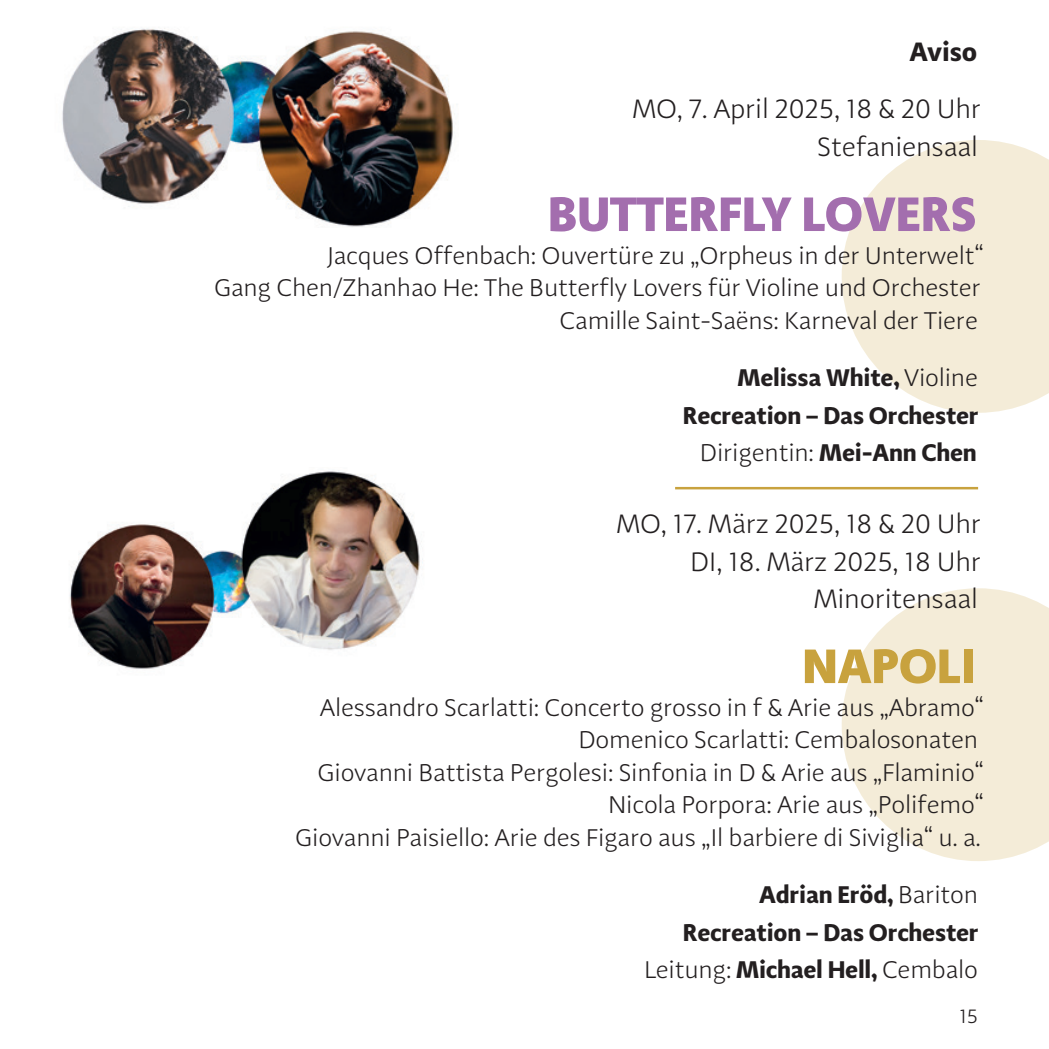
<style>
.page{position:relative;width:1049px;height:1049px;background:#fff}
.page>*{position:absolute;margin:0;border:0;box-sizing:border-box;transform-origin:0 0}
.t1{font:900 50px "Adagio Sans";color:#a36eae}
.t2{font:900 50px "Adagio Sans";color:#c8a23e}
.t3{font:300 27.5px/37.5px "Adagio Sans";letter-spacing:-.01em;color:#231f20;text-align:right}
.t4{font:700 27.5px "Adagio Sans";letter-spacing:-.01em;color:#231f20}
.t5{font:300 25px/32.5px "Adagio Sans";letter-spacing:-.01em;color:#231f20;text-align:right}
.t6{font:700 25px/37.5px "Adagio Sans";letter-spacing:-.01em;color:#231f20;text-align:right}
.t7{font:300 20px "Adagio Sans";color:#231f20}
.s1{font-weight:300}
</style>
<div class="page">
<svg style="left:842px;top:140px;width:207px;height:273px;fill:#f4ecd8"></svg>
<svg style="left:842px;top:588px;width:207px;height:273px;fill:#f4ecd8"></svg>
<img style="left:62px;top:28px;width:391px;height:199px">
<img style="left:69px;top:471px;width:354px;height:198px">
<hr style="left:675px;top:487px;width:303px;height:2px;background:#c8a23e">
<p class="t4" style="left:909px;top:33px;width:69px">Aviso</p>
<p class="t3" style="left:632px;top:91px;width:351px">MO, 7. April 2025, 18 &amp; 20 Uhr<br>Stefaniensaal</p>
<h1 class="t1" style="left:548px;top:180px;width:430px">BUTTERFLY LOVERS</h1>
<p class="t5" style="left:214px;top:239px;width:771px">Jacques Offenbach: Ouvertüre zu „Orpheus in der Unterwelt“<br>Gang Chen/Zhanhao He: The Butterfly Lovers für Violine und Orchester<br>Camille Saint-Saëns: Karneval der Tiere</p>
<p class="t6" style="left:683px;top:359px;width:298px">Melissa White, <span class="s1">Violine<br></span>Recreation – Das Orchester<br><span class="s1">Dirigentin:</span> Mei-Ann Chen</p>
<p class="t3" style="left:616px;top:505px;width:367px">MO, 17. März 2025, 18 &amp; 20 Uhr<br>DI, 18. März 2025, 18 Uhr<br>Minoritensaal</p>
<h1 class="t2" style="left:802px;top:632px;width:174px">NAPOLI</h1>
<p class="t5" style="left:295px;top:691px;width:690px">Alessandro Scarlatti: Concerto grosso in f &amp; Arie aus „Abramo“ Domenico Scarlatti: Cembalosonaten<br>Giovanni Battista Pergolesi: Sinfonia in D &amp; Arie aus „Flaminio“ Nicola Porpora: Arie aus „Polifemo“<br>Giovanni Paisiello: Arie des Figaro aus „Il barbiere di Siviglia“ u. a.</p>
<p class="t6" style="left:644px;top:876px;width:336px">Adrian Eröd, <span class="s1">Bariton<br></span>Recreation – Das Orchester<br><span class="s1">Leitung:</span> Michael Hell, <span class="s1">Cembalo</span></p>
<p class="t7" style="left:959px;top:1004px;width:21px">15</p>
</div>
